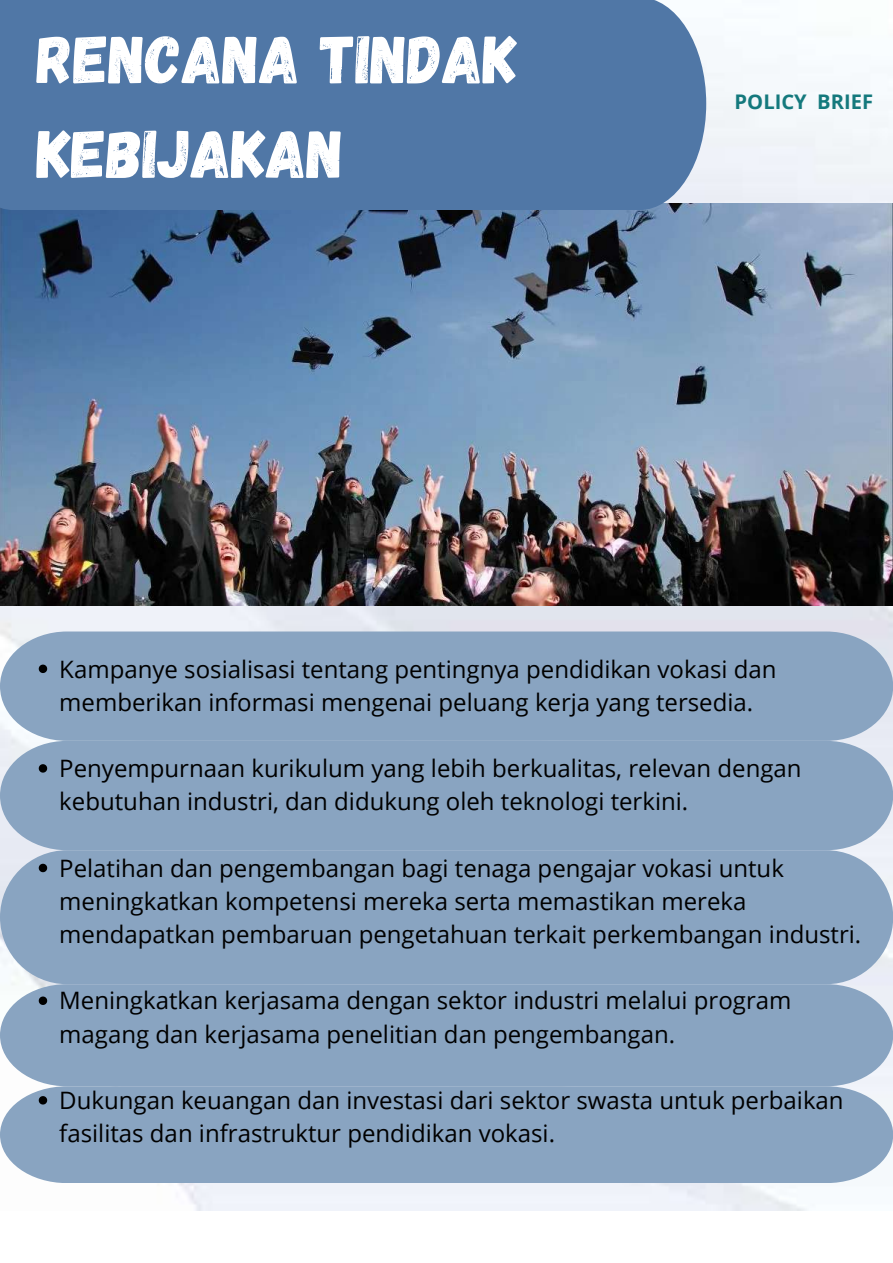
<style>
.page{position:relative;width:893px;height:1263px;background:#fff}
.page>*{position:absolute;margin:0;border:0;box-sizing:border-box;transform-origin:0 0}
.t1{font:67.5px/94.5px "Gagalin";color:#fff}
.t2{font:24px/33.2px "Open Sans";color:#000}
.t3{font:700 20.17px "Open Sans";color:#14797d}
</style>
<div class="page">
<img style="left:0;top:60px;width:893px;height:1150px">
<img style="left:0;top:203px;width:893px;height:402px">
<div style="left:0;top:0;width:706px;height:210px;background:#5077a6"></div>
<div style="left:0;top:631px;width:893px;height:110px;background:#89a4c1"></div>
<div style="left:0;top:741px;width:893px;height:109px;background:#89a4c1"></div>
<div style="left:0;top:850px;width:893px;height:134px;background:#89a4c1;border-radius:67px"></div>
<div style="left:0;top:984px;width:893px;height:102px;background:#89a4c1"></div>
<div style="left:0;top:1086px;width:893px;height:97px;background:#89a4c1"></div>
<svg style="left:39px;top:665px;width:8px;height:8px"></svg>
<svg style="left:39px;top:764px;width:8px;height:9px"></svg>
<svg style="left:39px;top:864px;width:8px;height:8px"></svg>
<svg style="left:39px;top:996px;width:8px;height:9px"></svg>
<svg style="left:39px;top:1096px;width:8px;height:8px"></svg>
<h1 class="t1" style="left:37px;top:9px;width:482px">RENCANA TINDAK<br>KEBIJAKAN</h1>
<p class="t3" style="left:734px;top:87px;width:140px">POLICY BRIEF</p>
<p class="t2" style="left:59px;top:652px;width:718px">Kampanye sosialisasi tentang pentingnya pendidikan vokasi dan memberikan informasi mengenai peluang kerja yang tersedia.</p>
<p class="t2" style="left:59px;top:751px;width:744px">Penyempurnaan kurikulum yang lebih berkualitas, relevan dengan kebutuhan industri, dan didukung oleh teknologi terkini.</p>
<p class="t2" style="left:59px;top:851px;width:803px">Pelatihan dan pengembangan bagi tenaga pengajar vokasi untuk meningkatkan kompetensi mereka serta memastikan mereka mendapatkan pembaruan pengetahuan terkait perkembangan industri.</p>
<p class="t2" style="left:59px;top:983px;width:734px">Meningkatkan kerjasama dengan sektor industri melalui program magang dan kerjasama penelitian dan pengembangan.</p>
<p class="t2" style="left:59px;top:1083px;width:786px">Dukungan keuangan dan investasi dari sektor swasta untuk perbaikan fasilitas dan infrastruktur pendidikan vokasi.</p>
</div>
